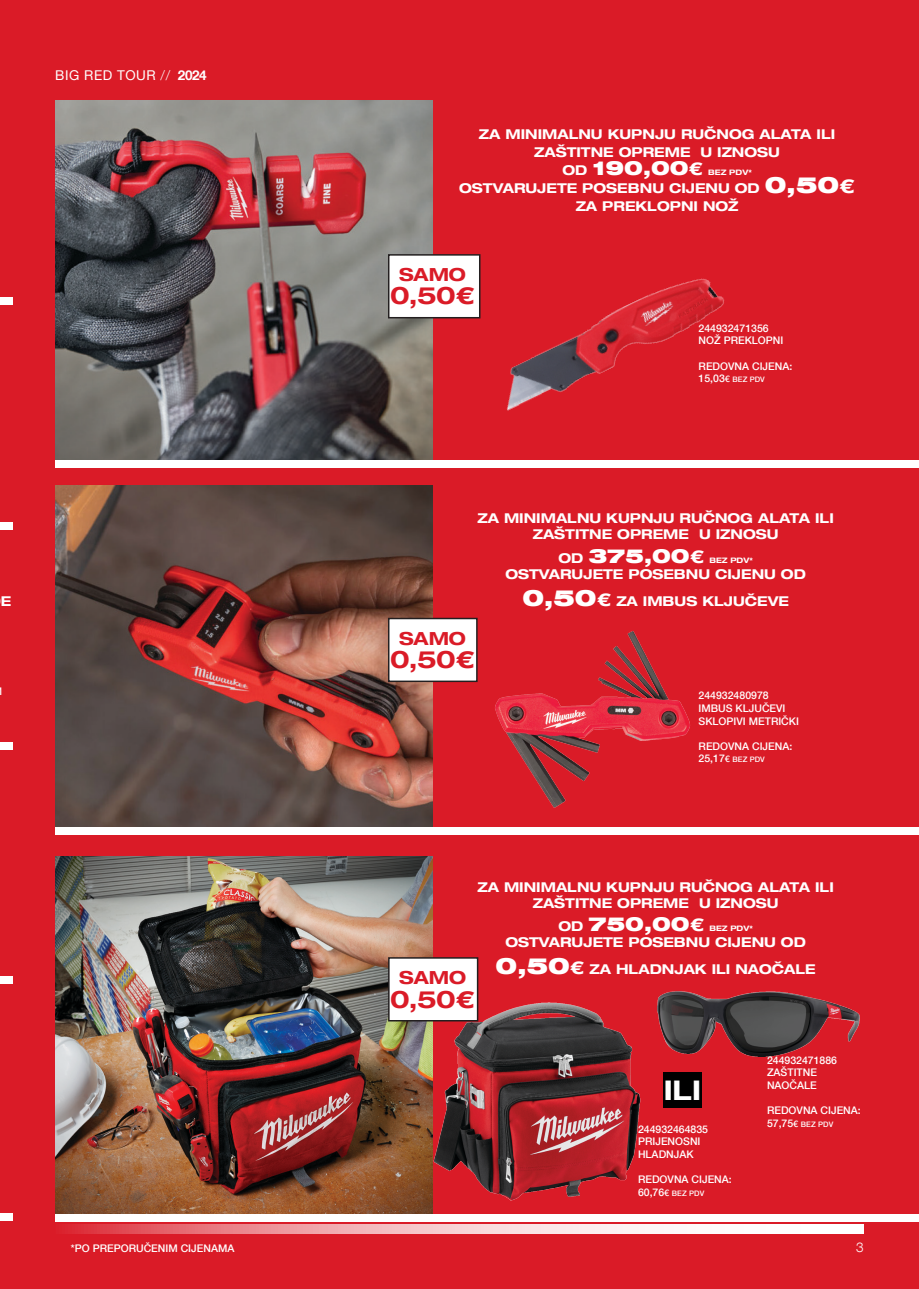
<style>
.page{position:relative;width:919px;height:1289px;background:#fff}
.page>*{position:absolute;margin:0;border:0;box-sizing:border-box;transform-origin:0 0}
.Body_Copy_white{font:700 expanded 27px "Helvetica Neue LT Com";color:#fff}
.HIGHLIGHT_small{font:700 expanded 24px "Helvetica Neue LT Com";color:#da1b27}
.Body_Copy_white-2{font:900 expanded 19.5px "Helvetica Neue LT Com";color:#fff}
.HIGHLIGHT_small-2{font:700 expanded 18px "Helvetica Neue LT Com";color:#da1b27}
.Body_Copy_white-3{font:700 expanded 13.5px/18px "Helvetica Neue LT Com";color:#fff;text-align:center}
.t1{font:13.5px "Helvetica Neue LT Com";letter-spacing:.04em;color:#fff}
.t2{font:300 13.5px "Helvetica Neue LT Com";color:#fff}
.Body_Copy_white-4{font:500 10.5px/12.6px "Helvetica Neue LT Com";color:#fff}
.Body_Copy_white-5{font:500 7.5px "Helvetica Neue LT Com";letter-spacing:.02em;color:#fff}
.Body_Copy_white-6{font:700 expanded 7.5px "Helvetica Neue LT Com";color:#fff}
.s1{font-weight:300}
.s2{font-weight:700}
.s3{font-weight:700;font-size:13.5px}
.s4{font-weight:700;font-size:18px}
.s5{font-weight:900;font-size:22.5px}
.s6{font-size:19.5px}
.s7{font-size:10.5px}
.s8{font-size:9px}
.s9{font-size:18px}
</style>
<div class="page">
<div style="left:0;top:0;width:13px;height:1288px;background:#da1b27"></div>
<div style="left:13px;top:0;width:905px;height:1288px;background:#da1b27"></div>
<svg style="left:68px;top:1224px;width:795px;height:9px;background:#f4bfc2"></svg>
<div style="left:0;top:297px;width:13px;height:8px;background:#fff"></div>
<div style="left:0;top:522px;width:13px;height:8px;background:#fff"></div>
<div style="left:0;top:742px;width:13px;height:8px;background:#fff"></div>
<div style="left:0;top:976px;width:13px;height:8px;background:#fff"></div>
<div style="left:0;top:1213px;width:13px;height:7px;background:#fff"></div>
<img style="left:447px;top:254px;width:278px;height:157px">
<img style="left:55px;top:101px;width:377px;height:359px">
<div style="left:55px;top:460px;width:863px;height:8px;background:#fff"></div>
<img style="left:495px;top:631px;width:195px;height:177px">
<img style="left:55px;top:485px;width:377px;height:341px">
<div style="left:55px;top:826px;width:863px;height:8px;background:#fff"></div>
<img style="left:432px;top:985px;width:209px;height:229px">
<img style="left:55px;top:857px;width:377px;height:357px">
<div style="left:55px;top:1214px;width:863px;height:7px;background:#fff"></div>
<img style="left:657px;top:991px;width:203px;height:90px">
<div style="left:388px;top:255px;width:91px;height:63px;background:#fff"></div>
<div style="left:388px;top:254px;width:92px;height:64px;border:2px solid #231f20"></div>
<div style="left:388px;top:618px;width:89px;height:63px;background:#fff"></div>
<div style="left:388px;top:617px;width:89px;height:65px;border:2px solid #231f20"></div>
<div style="left:389px;top:957px;width:88px;height:63px;background:#fff"></div>
<div style="left:388px;top:957px;width:90px;height:64px;border:2px solid #231f20"></div>
<div style="left:663px;top:1072px;width:38px;height:36px;background:#000"></div>
<p class="t1" style="left:55px;top:67px;width:153px">BIG RED TOUR <span class="s1">//</span> <span class="s2">2024</span></p>
<p class="Body_Copy_white-3" style="left:1px;top:592px;width:12px">E</p>
<p class="Body_Copy_white-4" style="left:71px;top:1241px;width:165px">*PO PREPORUČENIM CIJENAMA</p>
<p class="Body_Copy_white-3" style="left:479px;top:124px;width:358px">ZA MINIMALNU KUPNJU RUČNOG ALATA ILI<br>ZAŠTITNE OPREME U IZNOSU</p>
<p class="Body_Copy_white-2" style="left:562px;top:155px;width:142px"><span class="s3">OD</span> 190,00<span class="s4">€</span></p>
<p class="Body_Copy_white-6" style="left:708px;top:167px;width:45px">BEZ PDV*</p>
<p class="Body_Copy_white-3" style="left:459px;top:178px;width:397px">OSTVARUJETE POSEBNU CIJENU OD <span class="s5">0,50</span><span class="s6">€<br></span>ZA PREKLOPNI NOŽ</p>
<p class="HIGHLIGHT_small-2" style="left:399px;top:263px;width:68px">SAMO</p>
<p class="HIGHLIGHT_small" style="left:390px;top:280px;width:86px">0,50€</p>
<p class="Body_Copy_white-4" style="left:698px;top:322px;width:72px">244932471356</p>
<p class="Body_Copy_white-4" style="left:698px;top:334px;width:86px">NOŽ PREKLOPNI</p>
<p class="Body_Copy_white-4" style="left:698px;top:359px;width:95px">REDOVNA CIJENA:</p>
<p class="Body_Copy_white-5" style="left:698px;top:375px;width:68px"><span class="s7">15,03</span><span class="s8">€</span> BEZ PDV</p>
<p class="Body_Copy_white-3" style="left:477px;top:509px;width:358px;line-height:16.2px">ZA MINIMALNU KUPNJU RUČNOG ALATA ILI<br>ZAŠTITNE OPREME U IZNOSU</p>
<p class="Body_Copy_white-2" style="left:558px;top:543px;width:147px"><span class="s3">OD</span> 375,00<span class="s4">€</span></p>
<p class="Body_Copy_white-6" style="left:709px;top:555px;width:45px">BEZ PDV*</p>
<p class="Body_Copy_white-3" style="left:505px;top:560px;width:302px;line-height:27px">OSTVARUJETE POSEBNU CIJENU OD<br><span class="s5">0,50</span><span class="s9">€</span> ZA IMBUS KLJUČEVE</p>
<p class="HIGHLIGHT_small-2" style="left:399px;top:626px;width:68px">SAMO</p>
<p class="HIGHLIGHT_small" style="left:390px;top:643px;width:86px">0,50€</p>
<p class="Body_Copy_white-4" style="left:698px;top:689px;width:72px">244932480978</p>
<p class="Body_Copy_white-4" style="left:698px;top:702px;width:102px">IMBUS KLJUČEVI<br>SKLOPIVI METRIČKI</p>
<p class="Body_Copy_white-4" style="left:698px;top:739px;width:95px">REDOVNA CIJENA:</p>
<p class="Body_Copy_white-5" style="left:698px;top:755px;width:68px"><span class="s7">25,17</span><span class="s8">€</span> BEZ PDV</p>
<p class="Body_Copy_white-3" style="left:477px;top:878px;width:358px;line-height:16.2px">ZA MINIMALNU KUPNJU RUČNOG ALATA ILI<br>ZAŠTITNE OPREME U IZNOSU</p>
<p class="Body_Copy_white-2" style="left:558px;top:911px;width:147px"><span class="s3">OD</span> 750,00<span class="s4">€</span></p>
<p class="Body_Copy_white-6" style="left:709px;top:923px;width:45px">BEZ PDV*</p>
<p class="Body_Copy_white-3" style="left:495px;top:928px;width:321px;line-height:27px">OSTVARUJETE POSEBNU CIJENU OD<br><span class="s5">0,50</span><span class="s9">€</span> ZA HLADNJAK ILI NAOČALE</p>
<p class="HIGHLIGHT_small-2" style="left:399px;top:966px;width:68px">SAMO</p>
<p class="HIGHLIGHT_small" style="left:390px;top:983px;width:86px">0,50€</p>
<p class="Body_Copy_white" style="left:663px;top:1072px;width:39px">ILI</p>
<p class="Body_Copy_white-4" style="left:638px;top:1122px;width:72px">244932464835</p>
<p class="Body_Copy_white-4" style="left:638px;top:1135px;width:64px">PRIJENOSNI<br>HLADNJAK</p>
<p class="Body_Copy_white-4" style="left:638px;top:1173px;width:95px">REDOVNA CIJENA:</p>
<p class="Body_Copy_white-5" style="left:638px;top:1188px;width:68px"><span class="s7">60,76</span><span class="s8">€</span> BEZ PDV</p>
<p class="Body_Copy_white-4" style="left:767px;top:1053px;width:72px">244932471886</p>
<p class="Body_Copy_white-4" style="left:767px;top:1066px;width:51px">ZAŠTITNE</p>
<p class="Body_Copy_white-4" style="left:767px;top:1078px;width:51px">NAOČALE</p>
<p class="Body_Copy_white-4" style="left:767px;top:1103px;width:95px">REDOVNA CIJENA:</p>
<p class="Body_Copy_white-5" style="left:767px;top:1119px;width:68px"><span class="s7">57,75</span><span class="s8">€</span> BEZ PDV</p>
<p class="t2" style="left:856px;top:1239px;width:9px">3</p>
</div>
